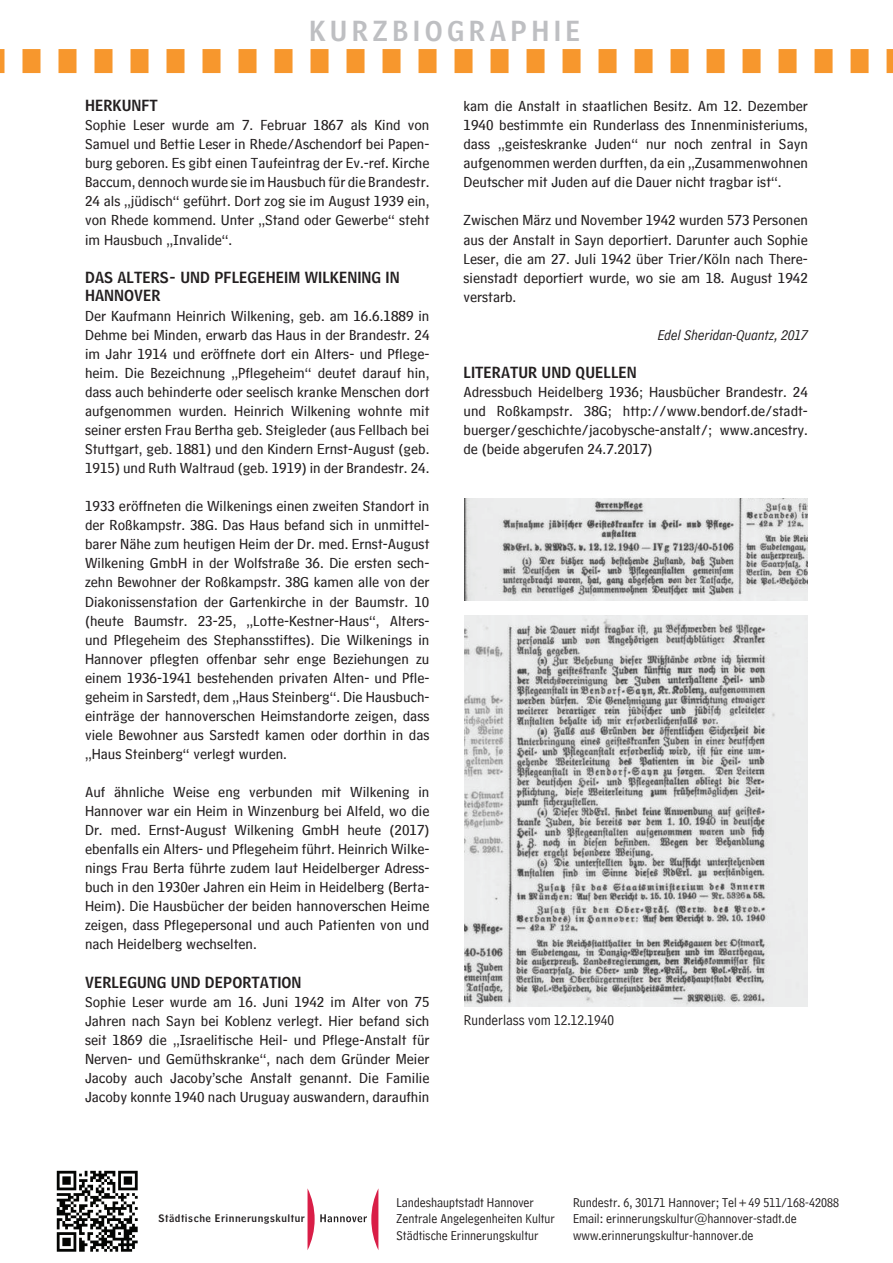
<style>
.page{position:relative;width:893px;height:1263px;background:#fff}
.page>*{position:absolute;margin:0;border:0;box-sizing:border-box;transform-origin:0 0}
.t1{font:27px "HM Headline";letter-spacing:.16em;color:#bebfc2}
.t2{font:15px/19px "HM Text";color:#231f20;text-align:justify}
.t3{font:15px/18px "HM Headline";color:#231f20}
.t4{font:italic 15px "HM Comment";color:#231f20}
.t5{font:15px "HM Comment";color:#231f20}
.t6{font:13.5px/16.2px "HM Comment";color:#231f20}
.t7{font:10.2px "HM Headline";letter-spacing:.05em;color:#231f20}
</style>
<div class="page">
<svg style="left:56px;top:1170px;width:82px;height:82px"></svg>
<svg style="left:57px;top:1171px;width:81px;height:81px"></svg>
<svg style="left:0;top:49px;width:893px;height:24px"></svg>
<svg style="left:308px;top:1189px;width:70px;height:60px"></svg>
<img style="left:464px;top:615px;width:344px;height:391px">
<img style="left:464px;top:498px;width:344px;height:102px">
<h1 class="t1" style="left:309px;top:7px;width:21px">KUR</h1>
<h1 class="t1" style="left:373px;top:7px;width:194px">ZBIOGRA PHIE</h1>
<p class="t3" style="left:85px;top:95px;width:74px">HERKUNFT</p>
<p class="t2" style="left:85px;top:113px;width:346px">Sophie Leser wurde am 7. Februar 1867 als Kind von Samuel und Bettie Leser in Rhede/Aschendorf bei Papen&shy;burg geboren. Es gibt einen Taufeintrag der Ev.-ref. Kirche Baccum, dennoch wurde sie im Hausbuch für die Brandestr.<br>24 als „jüdisch“ geführt. Dort zog sie im August 1939 ein, von Rhede kommend. Unter „Stand oder Gewerbe“ steht im Hausbuch „Invalide“.</p>
<p class="t3" style="left:85px;top:266px;width:316px">DAS ALTERS- UND PFLEGEHEIM WILKENING IN<br>HANNOVER</p>
<p class="t2" style="left:85px;top:304px;width:346px">Der Kaufmann Heinrich Wilkening, geb. am 16.6.1889 in Dehme bei Minden, erwarb das Haus in der Brandestr. 24 im Jahr 1914 und eröffnete dort ein Alters- und Pflege&shy;heim. Die Bezeichnung „Pflegeheim“ deutet darauf hin, dass auch behinderte oder seelisch kranke Menschen dort aufgenommen wurden. Heinrich Wilkening wohnte mit seiner ersten Frau Bertha geb. Steigleder (aus Fellbach bei Stuttgart, geb. 1881) und den Kindern Ernst-August (geb.<br>1915) und Ruth Waltraud (geb. 1919) in der Brandestr. 24.</p>
<p class="t2" style="left:85px;top:494px;width:346px">1933 eröffneten die Wilkenings einen zweiten Standort in der Roßkampstr. 38G. Das Haus befand sich in unmittel&shy;barer Nähe zum heutigen Heim der Dr. med. Ernst-August Wilkening GmbH in der Wolfstraße 36. Die ersten sech&shy;zehn Bewohner der Roßkampstr. 38G kamen alle von der Diakonissenstation der Gartenkirche in der Baumstr. 10 (heute Baumstr. 23-25, „Lotte-Kestner-Haus“, Alters&shy;und Pflegeheim des Stephansstiftes). Die Wilkenings in Hannover pflegten offenbar sehr enge Beziehungen zu einem 1936-1941 bestehenden privaten Alten- und Pfle&shy;geheim in Sarstedt, dem „Haus Steinberg“. Die Hausbuch&shy;einträge der hannoverschen Heimstandorte zeigen, dass viele Bewohner aus Sarstedt kamen oder dorthin in das „Haus Steinberg“ verlegt wurden.</p>
<p class="t2" style="left:85px;top:780px;width:346px">Auf ähnliche Weise eng verbunden mit Wilkening in Hannover war ein Heim in Winzenburg bei Alfeld, wo die Dr. med. Ernst-August Wilkening GmbH heute (2017) ebenfalls ein Alters- und Pflegeheim führt. Heinrich Wilke&shy;nings Frau Berta führte zudem laut Heidelberger Adress&shy;buch in den 1930er Jahren ein Heim in Heidelberg (Berta-Heim). Die Hausbücher der beiden hannoverschen Heime zeigen, dass Pflegepersonal und auch Patienten von und nach Heidelberg wechselten.</p>
<p class="t3" style="left:85px;top:971px;width:218px">VERLEGUNG UND DEPORTATION</p>
<p class="t2" style="left:85px;top:990px;width:346px">Sophie Leser wurde am 16. Juni 1942 im Alter von 75<br>Jahren nach Sayn bei Koblenz verlegt. Hier befand sich seit 1869 die „Israelitische Heil- und Pflege-Anstalt für Nerven- und Gemüthskranke“, nach dem Gründer Meier Jacoby auch Jacoby’sche Anstalt genannt. Die Familie Jacoby konnte 1940 nach Uruguay auswandern, daraufhin</p>
<p class="t2" style="left:463px;top:94px;width:346px">kam die Anstalt in staatlichen Besitz. Am 12. Dezember 1940 bestimmte ein Runderlass des Innenministeriums, dass „geisteskranke Juden“ nur noch zentral in Sayn aufgenommen werden durften, da ein „Zusammenwohnen Deutscher mit Juden auf die Dauer nicht tragbar ist“.</p>
<p class="t2" style="left:463px;top:208px;width:346px">Zwischen März und November 1942 wurden 573 Personen aus der Anstalt in Sayn deportiert. Darunter auch Sophie Leser, die am 27. Juli 1942 über Trier/Köln nach There&shy;sienstadt deportiert wurde, wo sie am 18. August 1942 verstarb.</p>
<p class="t4" style="left:658px;top:326px;width:152px">Edel Sheridan-Quantz, 2017</p>
<p class="t3" style="left:463px;top:361px;width:175px">LITERATUR UND QUELLEN</p>
<p class="t2" style="left:463px;top:380px;width:346px">Adressbuch Heidelberg 1936; Hausbücher Brandestr. 24 und Roßkampstr. 38G; http://www.bendorf.de/stadt&shy;buerger/geschichte/jacobysche-anstalt/; www.ancestry. de (beide abgerufen 24.7.2017)</p>
<p class="t5" style="left:464px;top:1007px;width:152px">Runderlass vom 12.12.1940</p>
<p class="t7" style="left:159px;top:1209px;width:148px">STÄDTISCHE ERINNERUNGSKULTUR</p>
<p class="t6" style="left:397px;top:1192px;width:160px">Landeshauptstadt Hannover<br>Zentrale Angelegenheiten Kultur<br>Städtische Erinnerungskultur</p>
<p class="t6" style="left:573px;top:1192px;width:267px">Rundestr. 6, 30171 Hannover; Tel+49 511/168-42088<br>Email: erinnerungskultur@hannover-stadt.de www.erinnerungskultur-hannover.de</p>
</div>
